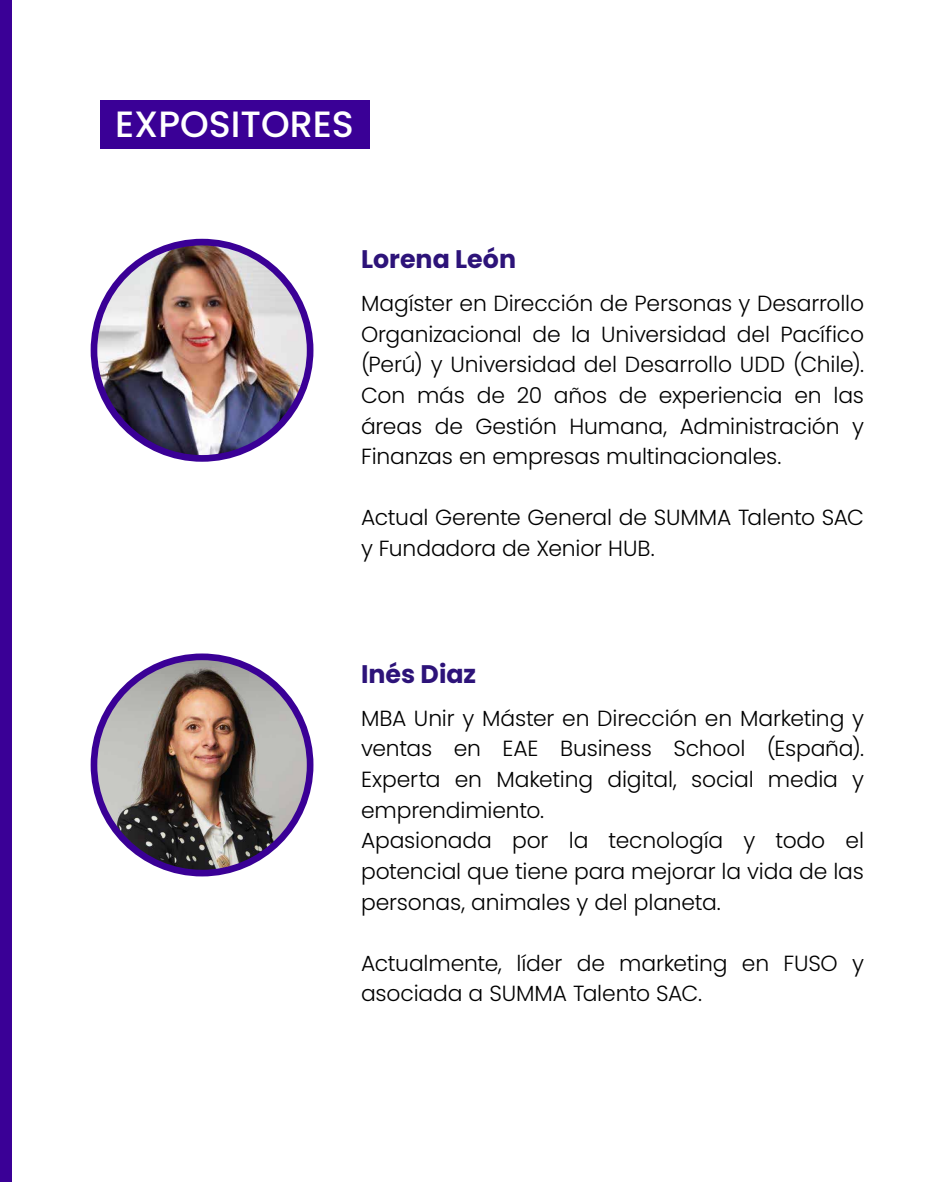
<style>
.page{position:relative;width:945px;height:1182px;background:#fff}
.page>*{position:absolute;margin:0;border:0;box-sizing:border-box;transform-origin:0 0}
.t1{font:500 36.57px "Poppins";color:#fff}
.t2{font:700 25.38px "Poppins";color:#2d1379}
.t3{font:300 21.88px/30.6px "Poppins";letter-spacing:-.005em;color:#000}
</style>
<div class="page">
<div style="left:0;top:0;width:12px;height:1181px;background:#3a0096"></div>
<div style="left:100px;top:100px;width:269px;height:48px;background:#3a0096"></div>
<div style="left:91px;top:239px;width:222px;height:222px;background:#3a0096;border-radius:50%"></div>
<img style="left:97px;top:245px;width:210px;height:210px;border-radius:105px">
<div style="left:91px;top:653px;width:222px;height:223px;background:#3a0096;border-radius:50%"></div>
<img style="left:97px;top:660px;width:210px;height:209px;border-radius:105px">
<h1 class="t1" style="left:115px;top:103px;width:240px">EXPOSITORES</h1>
<p class="t2" style="left:361px;top:245px;width:157px">Lorena León</p>
<p class="t3" style="left:361px;top:288px;width:505px;text-align:justify">Magíster en Dirección de Personas y Desarrollo Organizacional de la Universidad del Pacífico (Perú) y Universidad del Desarrollo UDD (Chile).<br>Con más de 20 años de experiencia en las áreas de Gestión Humana, Administración y Finanzas en empresas multinacionales.</p>
<p class="t3" style="left:361px;top:502px;width:505px">Actual Gerente General de SUMMA Talento SAC y Fundadora de Xenior HUB.</p>
<p class="t2" style="left:361px;top:659px;width:117px">Inés Diaz</p>
<p class="t3" style="left:361px;top:702px;width:505px">MBA Unir y Máster en Dirección en Marketing y ventas en EAE Business School (España).<br>Experta en Maketing digital, social media y emprendimiento.<br>Apasionada por la tecnología y todo el potencial que tiene para mejorar la vida de las personas, animales y del planeta.</p>
<p class="t3" style="left:361px;top:947px;width:505px">Actualmente, líder de marketing en FUSO y asociada a SUMMA Talento SAC.</p>
</div>
